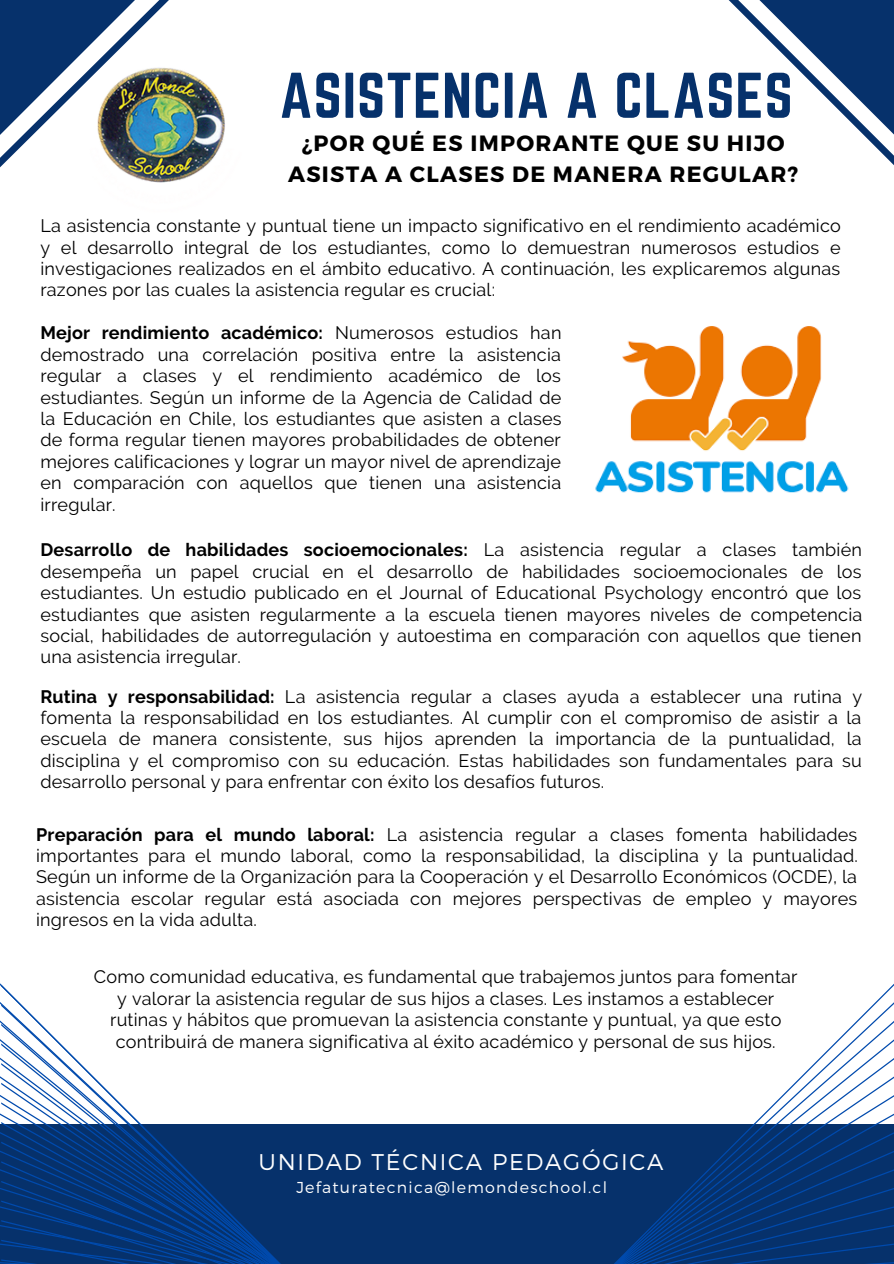
<style>
.page{position:relative;width:894px;height:1264px;background:#fff}
.page>*{position:absolute;margin:0;border:0;box-sizing:border-box;transform-origin:0 0}
.t1{font:56.4px "Norwester";letter-spacing:.015em;color:#06316b}
.t2{font:300 22.65px "Montserrat";letter-spacing:.08em;color:#fff}
.t3{font:700 22.05px/30.5px "Montserrat";letter-spacing:.06em;color:#000;text-align:center}
.t4{font:18px/21.5px "Raleway";letter-spacing:.01em;color:#000;text-align:justify}
.t5{font:300 15.75px "Montserrat";letter-spacing:.08em;color:#fff}
.s1{font-weight:700}
</style>
<div class="page">
<svg style="left:0;top:0;width:169px;height:168px"></svg>
<svg style="left:728px;top:0;width:165px;height:164px"></svg>
<div style="left:0;top:1124px;width:893px;height:139px;background:#06316b"></div>
<svg style="left:615px;top:984px;width:278px;height:279px"></svg>
<img style="left:595px;top:326px;width:254px;height:167px">
<img style="left:81px;top:66px;width:144px;height:117px">
<svg style="left:1px;top:984px;width:279px;height:279px"></svg>
<p class="t1" style="left:279px;top:61px;width:514px">ASISTENCIA A CLASES</p>
<p class="t3" style="left:288px;top:127px;width:511px">¿POR QUÉ ES IMPORANTE QUE SU HIJO<br>ASISTA A CLASES DE MANERA REGULAR?</p>
<p class="t4" style="left:40px;top:215px;width:801px">La asistencia constante y puntual tiene un impacto significativo en el rendimiento académico y el desarrollo integral de los estudiantes, como lo demuestran numerosos estudios e investigaciones realizados en el ámbito educativo. A continuación, les explicaremos algunas razones por las cuales la asistencia regular es crucial:</p>
<p class="t4" style="left:40px;top:322px;width:522px"><span class="s1">Mejor rendimiento académico:</span> Numerosos estudios han demostrado una correlación positiva entre la asistencia regular a clases y el rendimiento académico de los estudiantes. Según un informe de la Agencia de Calidad de la Educación en Chile, los estudiantes que asisten a clases de forma regular tienen mayores probabilidades de obtener mejores calificaciones y lograr un mayor nivel de aprendizaje en comparación con aquellos que tienen una asistencia irregular.</p>
<p class="t4" style="left:40px;top:539px;width:823px"><span class="s1">Desarrollo de habilidades socioemocionales:</span> La asistencia regular a clases también desempeña un papel crucial en el desarrollo de habilidades socioemocionales de los estudiantes. Un estudio publicado en el Journal of Educational Psychology encontró que los estudiantes que asisten regularmente a la escuela tienen mayores niveles de competencia social, habilidades de autorregulación y autoestima en comparación con aquellos que tienen una asistencia irregular.</p>
<p class="t4" style="left:40px;top:685px;width:823px"><span class="s1">Rutina y responsabilidad:</span> La asistencia regular a clases ayuda a establecer una rutina y fomenta la responsabilidad en los estudiantes. Al cumplir con el compromiso de asistir a la escuela de manera consistente, sus hijos aprenden la importancia de la puntualidad, la disciplina y el compromiso con su educación. Estas habilidades son fundamentales para su desarrollo personal y para enfrentar con éxito los desafíos futuros.</p>
<p class="t4" style="left:36px;top:823px;width:823px"><span class="s1">Preparación para el mundo laboral:</span> La asistencia regular a clases fomenta habilidades importantes para el mundo laboral, como la responsabilidad, la disciplina y la puntualidad.<br>Según un informe de la Organización para la Cooperación y el Desarrollo Económicos (OCDE), la asistencia escolar regular está asociada con mejores perspectivas de empleo y mayores ingresos en la vida adulta.</p>
<p class="t4" style="left:94px;top:966px;width:705px;text-align:center">Como comunidad educativa, es fundamental que trabajemos juntos para fomentar y valorar la asistencia regular de sus hijos a clases. Les instamos a establecer rutinas y hábitos que promuevan la asistencia constante y puntual, ya que esto contribuirá de manera significativa al éxito académico y personal de sus hijos.</p>
<p class="t2" style="left:258px;top:1147px;width:406px">UNIDAD TÉCNICA PEDAGÓGICA</p>
<p class="t5" style="left:296px;top:1177px;width:312px">Jefaturatecnica@lemondeschool.cl</p>
</div>
